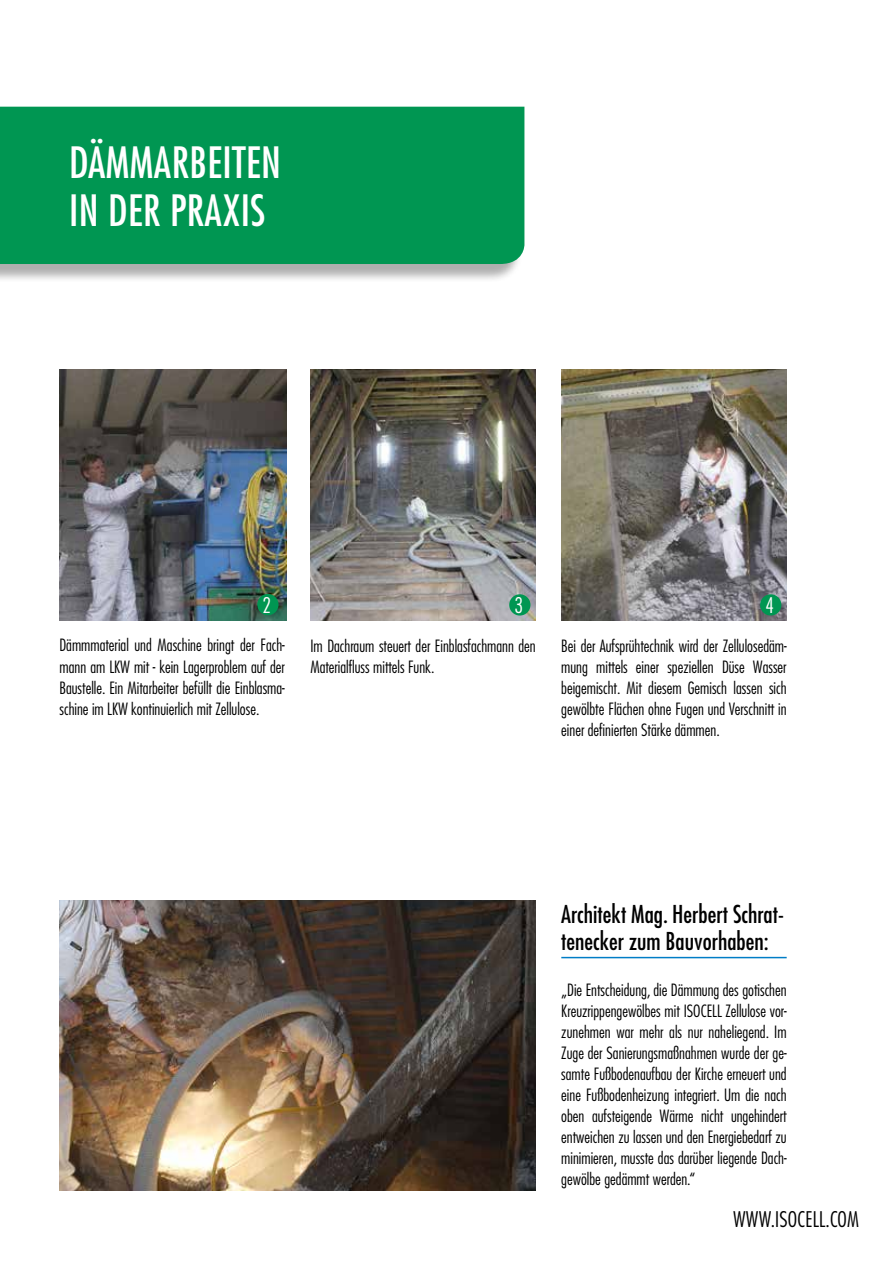
<style>
.page{position:relative;width:893px;height:1263px;background:#fff}
.page>*{position:absolute;margin:0;border:0;box-sizing:border-box;transform-origin:0 0}
.t1{font:500 condensed 42px/48px "Futura LT Pro";letter-spacing:.01em;color:#fff}
.t2{font:500 condensed 24px/27px "Futura LT Pro";color:#000}
.t3{font:300 condensed 21px "Futura LT Pro";letter-spacing:.01em;color:#000}
.t4{font:300 condensed 21px "Futura LT Pro";color:#fff}
.t5{font:300 condensed 16.5px/21px "Futura LT Pro";color:#000;text-align:justify}
</style>
<div class="page">
<img style="left:60px;top:900px;width:476px;height:291px">
<img style="left:310px;top:370px;width:226px;height:251px">
<img style="left:60px;top:370px;width:226px;height:251px">
<img style="left:561px;top:370px;width:226px;height:251px">
<div style="left:257px;top:594px;width:22px;height:21px;background:#009652;border-radius:50%"></div>
<div style="left:509px;top:594px;width:21px;height:21px;background:#009652;border-radius:50%"></div>
<div style="left:760px;top:594px;width:21px;height:21px;background:#009652;border-radius:50%"></div>
<hr style="left:561px;top:957px;width:226px;height:1px;background:#007dc6">
<div style="left:0;top:109px;width:523px;height:174px;background:#000;opacity:.32"></div>
<div style="left:0;top:107px;width:524px;height:157px;background:#009652"></div>
<h1 class="t1" style="left:69px;top:138px;width:213px">DÄMMARBEITEN<br>IN DER PRAXIS</h1>
<p class="t4" style="left:263px;top:592px;width:10px">2</p>
<p class="t4" style="left:515px;top:592px;width:10px">3</p>
<p class="t4" style="left:765px;top:592px;width:10px">4</p>
<p class="t5" style="left:60px;top:635px;width:227px">Dämmmaterial und Maschine bringt der Fach&shy;mann am LKW mit - kein Lagerproblem auf der Baustelle. Ein Mitarbeiter befüllt die Einblasma&shy;schine im LKW kontinuierlich mit Zellulose.</p>
<p class="t5" style="left:310px;top:635px;width:227px">Im Dachraum steuert der Einblasfachmann den<br>Materialfluss mittels Funk.</p>
<p class="t5" style="left:561px;top:635px;width:227px">Bei der Aufsprühtechnik wird der Zellulosedäm&shy;mung mittels einer speziellen Düse Wasser beigemischt. Mit diesem Gemisch lassen sich gewölbte Flächen ohne Fugen und Verschnitt in einer definierten Stärke dämmen.</p>
<h2 class="t2" style="left:561px;top:900px;width:224px">Architekt Mag. Herbert Schrat&shy;tenecker zum Bauvorhaben:</h2>
<p class="t5" style="left:561px;top:979px;width:227px">„Die Entscheidung, die Dämmung des gotischen Kreuzrippengewölbes mit ISOCELL Zellulose vor&shy;zunehmen war mehr als nur naheliegend. Im Zuge der Sanierungsmaßnahmen wurde der ge&shy;samte Fußbodenaufbau der Kirche erneuert und eine Fußbodenheizung integriert. Um die nach oben aufsteigende Wärme nicht ungehindert entweichen zu lassen und den Energiebedarf zu minimieren, musste das darüber liegende Dach&shy;gewölbe gedämmt werden.“</p>
<p class="t3" style="left:733px;top:1206px;width:127px">WWW.ISOCELL.COM</p>
</div>
